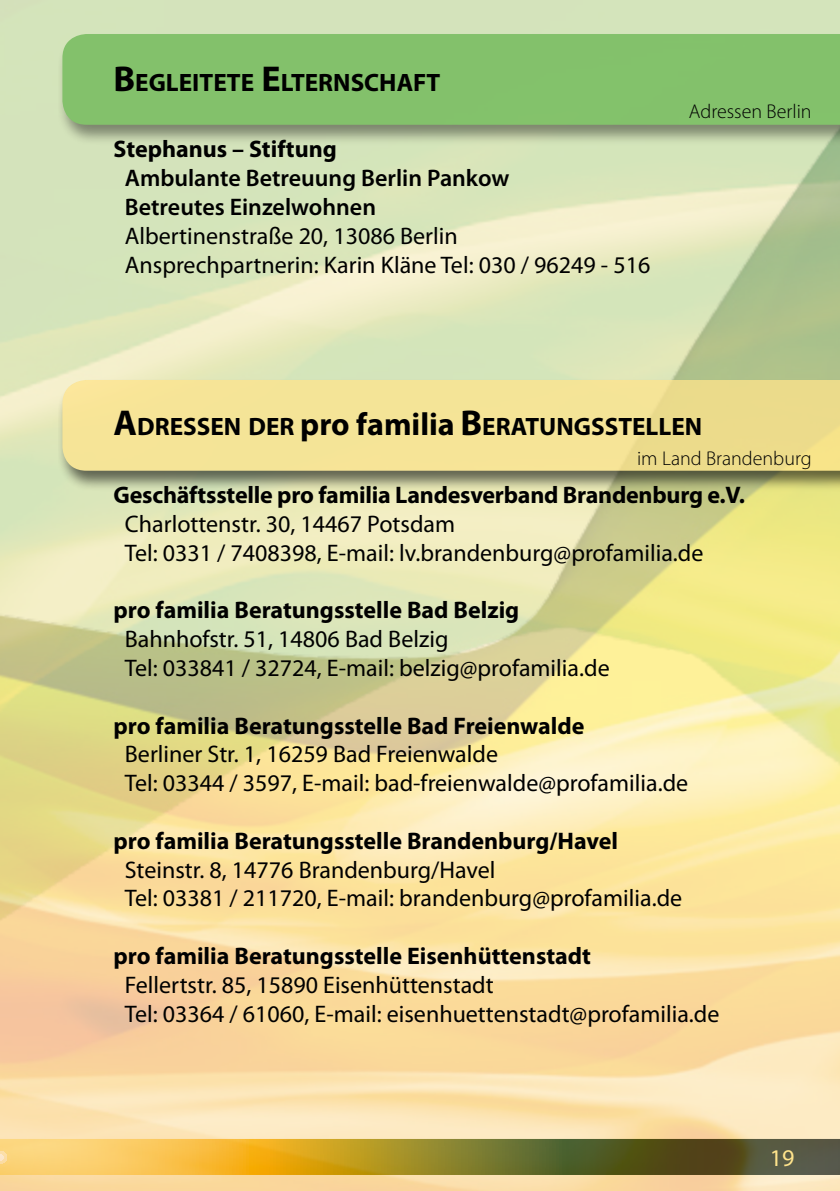
<style>
.page{position:relative;width:840px;height:1191px;background:#fff}
.page>*{position:absolute;margin:0;border:0;box-sizing:border-box;transform-origin:0 0}
.Überschriften2{font:700 25.2px "Myriad Pro";color:#000}
.t1{font:24px "Myriad Pro";color:#000}
.t2{font:700 24px "Myriad Pro";color:#000}
.t3{font:600 24px "Myriad Pro";color:#000}
.t4{font:24px "Myriad Pro";color:#ffe48c}
.t5{font:300 20px "Myriad Pro";color:#000}
.s1{font-size:36px}
.s2{font-size:32px}
</style>
<div class="page">
<img style="left:0;top:67px;width:839px;height:1124px">
<div style="left:58px;top:34px;width:781px;height:112px;background:#000;opacity:.75"></div>
<div style="left:62px;top:34px;width:777px;height:91px;background:#83c16b"></div>
<div style="left:58px;top:379px;width:781px;height:112px;background:#000;opacity:.75"></div>
<svg style="left:62px;top:380px;width:777px;height:91px;background:#f2e193"></svg>
<p class="Überschriften2" style="left:113px;top:66px;width:328px"><span class="s1">B</span>EGLEITETE <span class="s1">E</span>LTERNSCHAFT</p>
<p class="t2" style="left:113px;top:134px;width:225px">Stephanus – Stiftung</p>
<p class="t3" style="left:125px;top:163px;width:386px">Ambulante Betreuung Berlin Pankow</p>
<p class="t3" style="left:125px;top:192px;width:252px">Betreutes Einzelwohnen</p>
<p class="t1" style="left:125px;top:221px;width:334px">Albertinenstraße 20, 13086 Berlin</p>
<p class="t1" style="left:125px;top:250px;width:526px">Ansprechpartnerin: Karin Kläne Tel: 030 / 96249 - 516</p>
<p class="t5" style="left:688px;top:99px;width:124px">Adressen Berlin</p>
<p class="Überschriften2" style="left:113px;top:410px;width:590px"><span class="s1">A</span>DRESSEN DER <span class="s2">pro familia</span> <span class="s1">B</span>ERATUNGSSTELLEN</p>
<p class="t5" style="left:636px;top:446px;width:176px">im Land Brandenburg</p>
<p class="t2" style="left:113px;top:479px;width:632px">Geschäftsstelle pro familia Landesverband Brandenburg e.V.</p>
<p class="t1" style="left:125px;top:509px;width:331px">Charlottenstr. 30, 14467 Potsdam</p>
<p class="t1" style="left:125px;top:538px;width:580px">Tel: 0331 / 7408398, E-mail: lv.brandenburg@profamilia.de</p>
<p class="t2" style="left:113px;top:594px;width:407px">pro familia Beratungsstelle Bad Belzig</p>
<p class="t1" style="left:125px;top:624px;width:325px">Bahnhofstr. 51, 14806 Bad Belzig</p>
<p class="t1" style="left:125px;top:653px;width:486px">Tel: 033841 / 32724, E-mail: belzig@profamilia.de</p>
<p class="t2" style="left:113px;top:710px;width:472px">pro familia Beratungsstelle Bad Freienwalde</p>
<p class="t1" style="left:125px;top:739px;width:374px">Berliner Str. 1, 16259 Bad Freienwalde</p>
<p class="t1" style="left:125px;top:768px;width:564px">Tel: 03344 / 3597, E-mail: bad-freienwalde@profamilia.de</p>
<p class="t2" style="left:113px;top:825px;width:506px">pro familia Beratungsstelle Brandenburg/Havel</p>
<p class="t1" style="left:125px;top:854px;width:372px">Steinstr. 8, 14776 Brandenburg/Havel</p>
<p class="t1" style="left:125px;top:883px;width:558px">Tel: 03381 / 211720, E-mail: brandenburg@profamilia.de</p>
<p class="t2" style="left:113px;top:940px;width:479px">pro familia Beratungsstelle Eisenhüttenstadt</p>
<p class="t1" style="left:125px;top:970px;width:370px">Fellertstr. 85, 15890 Eisenhüttenstadt</p>
<p class="t1" style="left:125px;top:998px;width:595px">Tel: 03364 / 61060, E-mail: eisenhuettenstadt@profamilia.de</p>
<p class="t4" style="left:769px;top:1142px;width:26px">19</p>
</div>
